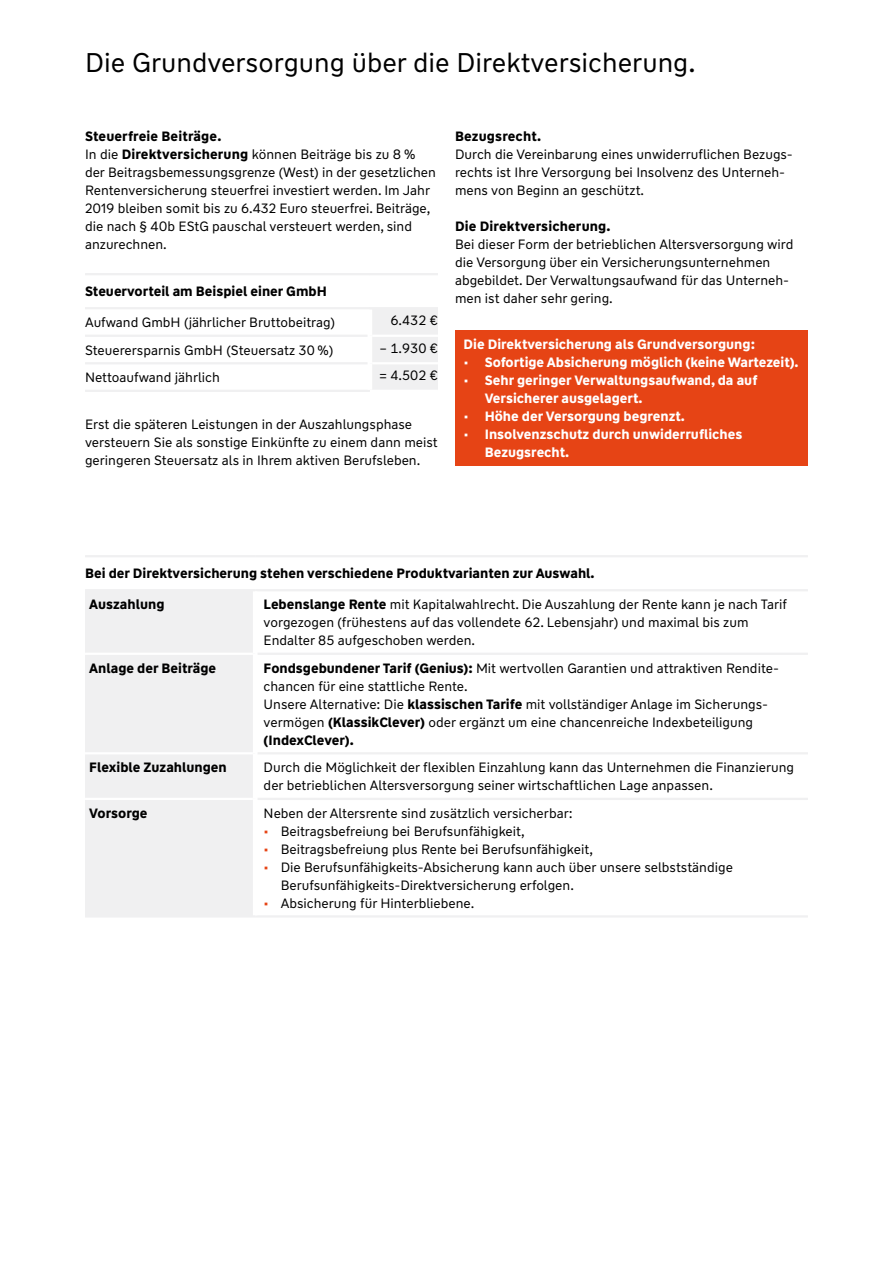
<style>
.page{position:relative;width:893px;height:1263px;background:#fff}
.page>*{position:absolute;margin:0;border:0;box-sizing:border-box;transform-origin:0 0}
.t1{font:27px "WW Type";color:#000}
.t2{font:13.5px/18px "WW Type";color:#000}
.t3{font:700 13.5px/18px "WW Type";color:#fff}
.t4{font:700 13.5px "WW Type";color:#000}
.s1{font-weight:700}
.s2{font-weight:400}
.s3{color:#e64415}
</style>
<div class="page">
<div style="left:372px;top:309px;width:66px;height:81px;background:#f0f0f1"></div>
<hr style="left:85px;top:335px;width:283px;height:2px;background:#f0f0f1">
<hr style="left:85px;top:362px;width:283px;height:2px;background:#f0f0f1">
<hr style="left:85px;top:390px;width:285px;height:2px;background:#f0f0f1">
<hr style="left:372px;top:335px;width:66px;height:2px;background:#fff">
<hr style="left:372px;top:362px;width:66px;height:2px;background:#fff">
<hr style="left:85px;top:273px;width:285px;height:2px;background:#f0f0f1">
<hr style="left:370px;top:273px;width:68px;height:2px;background:#f0f0f1">
<hr style="left:85px;top:307px;width:285px;height:2px;background:#f0f0f1">
<hr style="left:370px;top:307px;width:68px;height:2px;background:#f0f0f1">
<div style="left:455px;top:330px;width:353px;height:136px;background:#e64415"></div>
<div style="left:85px;top:591px;width:168px;height:324px;background:#f0f0f1"></div>
<hr style="left:85px;top:555px;width:170px;height:2px;background:#f0f0f1">
<hr style="left:255px;top:555px;width:553px;height:2px;background:#f0f0f1">
<hr style="left:85px;top:589px;width:170px;height:2px;background:#f0f0f1">
<hr style="left:255px;top:589px;width:553px;height:2px;background:#f0f0f1">
<hr style="left:257px;top:653px;width:551px;height:2px;background:#f0f0f1">
<hr style="left:257px;top:752px;width:551px;height:2px;background:#f0f0f1">
<hr style="left:257px;top:798px;width:551px;height:2px;background:#f0f0f1">
<hr style="left:85px;top:915px;width:170px;height:2px;background:#f0f0f1">
<hr style="left:255px;top:915px;width:553px;height:2px;background:#f0f0f1">
<hr style="left:85px;top:653px;width:168px;height:2px;background:#fff">
<hr style="left:85px;top:752px;width:168px;height:2px;background:#fff">
<hr style="left:85px;top:798px;width:168px;height:2px;background:#fff">
<h1 class="t1" style="left:85px;top:46px;width:612px">Die Grundversorgung über die Direktversicherung.</h1>
<p class="t2" style="left:85px;top:127px;width:352px"><span class="s1">Steuerfreie Beiträge.<br></span>In die <span class="s1">Direktversicherung</span> können Beiträge bis zu 8 % der Beitragsbemessungsgrenze (West) in der gesetzlichen Rentenversicherung steuerfrei investiert werden. Im Jahr 2019 bleiben somit bis zu 6.432 Euro steuerfrei. Beiträge, die nach § 40b EStG pauschal versteuert werden, sind anzurechnen.</p>
<p class="t4" style="left:85px;top:283px;width:243px">Steuervorteil am Beispiel einer GmbH</p>
<p class="t2" style="left:85px;top:314px;width:252px">Aufwand GmbH (jährlicher Bruttobeitrag)</p>
<p class="t2" style="left:390px;top:311px;width:49px">6.432 €</p>
<p class="t2" style="left:85px;top:341px;width:250px">Steuerersparnis GmbH (Steuersatz 30 %)</p>
<p class="t2" style="left:379px;top:339px;width:60px">– 1.930 €</p>
<p class="t2" style="left:85px;top:369px;width:136px">Nettoaufwand jährlich</p>
<p class="t2" style="left:379px;top:367px;width:60px">= 4.502 €</p>
<p class="t2" style="left:85px;top:415px;width:354px">Erst die späteren Leistungen in der Auszahlungsphase versteuern Sie als sonstige Einkünfte zu einem dann meist geringeren Steuersatz als in Ihrem aktiven Berufsleben.</p>
<p class="t4" style="left:455px;top:127px;width:88px">Bezugsrecht.</p>
<p class="t2" style="left:455px;top:145px;width:339px">Durch die Vereinbarung eines unwiderruflichen Bezugs&shy;rechts ist Ihre Versorgung bei Insolvenz des Unterneh&shy;mens von Beginn an geschützt.</p>
<p class="t4" style="left:455px;top:217px;width:157px">Die Direktversicherung.</p>
<p class="t2" style="left:455px;top:235px;width:340px">Bei dieser Form der betrieblichen Altersversorgung wird die Versorgung über ein Versicherungsunternehmen abgebildet. Der Verwaltungsaufwand für das Unterneh&shy;men ist daher sehr gering.</p>
<p class="t3" style="left:463px;top:335px;width:293px">Die Direktversicherung als Grundversorgung:</p>
<p class="t3" style="left:463px;top:353px;width:337px"><span class="s2">•</span> Sofortige Absicherung möglich (keine Wartezeit).</p>
<p class="t3" style="left:485px;top:371px;width:274px;text-indent:-21px"><span class="s2">•</span> Sehr geringer Verwaltungsaufwand, da auf<br>Versicherer ausgelagert.</p>
<p class="t3" style="left:463px;top:407px;width:223px"><span class="s2">•</span> Höhe der Versorgung begrenzt.</p>
<p class="t3" style="left:485px;top:425px;width:259px;text-indent:-21px"><span class="s2">•</span> Insolvenzschutz durch unwiderrufliches<br>Bezugsrecht.</p>
<p class="t4" style="left:85px;top:565px;width:511px">Bei der Direktversicherung stehen verschiedene Produktvarianten zur Auswahl.</p>
<p class="t4" style="left:89px;top:596px;width:77px">Auszahlung</p>
<p class="t2" style="left:264px;top:596px;width:525px"><span class="s1">Lebenslange Rente</span> mit Kapitalwahlrecht. Die Auszahlung der Rente kann je nach Tarif vorgezogen (frühestens auf das vollendete 62. Lebensjahr) und maximal bis zum<br>Endalter 85 aufgeschoben werden.</p>
<p class="t4" style="left:89px;top:659px;width:128px">Anlage der Beiträge</p>
<p class="t2" style="left:264px;top:659px;width:517px"><span class="s1">Fondsgebundener Tarif (Genius):</span> Mit wertvollen Garantien und attraktiven Rendite&shy;chancen für eine stattliche Rente.<br>Unsere Alternative: Die <span class="s1">klassischen Tarife</span> mit vollständiger Anlage im Sicherungs&shy;vermögen <span class="s1">(KlassikClever)</span> oder ergänzt um eine chancenreiche Indexbeteiligung <span class="s1">(IndexClever).</span></p>
<p class="t4" style="left:89px;top:759px;width:139px">Flexible Zuzahlungen</p>
<p class="t2" style="left:264px;top:759px;width:532px">Durch die Möglichkeit der flexiblen Einzahlung kann das Unternehmen die Finanzierung der betrieblichen Altersversorgung seiner wirtschaftlichen Lage anpassen.</p>
<p class="t4" style="left:89px;top:804px;width:60px">Vorsorge</p>
<p class="t2" style="left:264px;top:804px;width:311px">Neben der Altersrente sind zusätzlich versicherbar:</p>
<p class="t2" style="left:264px;top:822px;width:263px"><span class="s3">•</span> Beitragsbefreiung bei Berufsunfähigkeit,</p>
<p class="t2" style="left:264px;top:840px;width:331px"><span class="s3">•</span> Beitragsbefreiung plus Rente bei Berufsunfähigkeit,</p>
<p class="t2" style="left:281px;top:858px;width:454px;text-indent:-17px"><span class="s3">•</span> Die Berufsunfähigkeits-Absicherung kann auch über unsere selbstständige<br>Berufsunfähigkeits-Direktversicherung erfolgen.</p>
<p class="t2" style="left:264px;top:894px;width:212px"><span class="s3">•</span> Absicherung für Hinterbliebene.</p>
</div>
